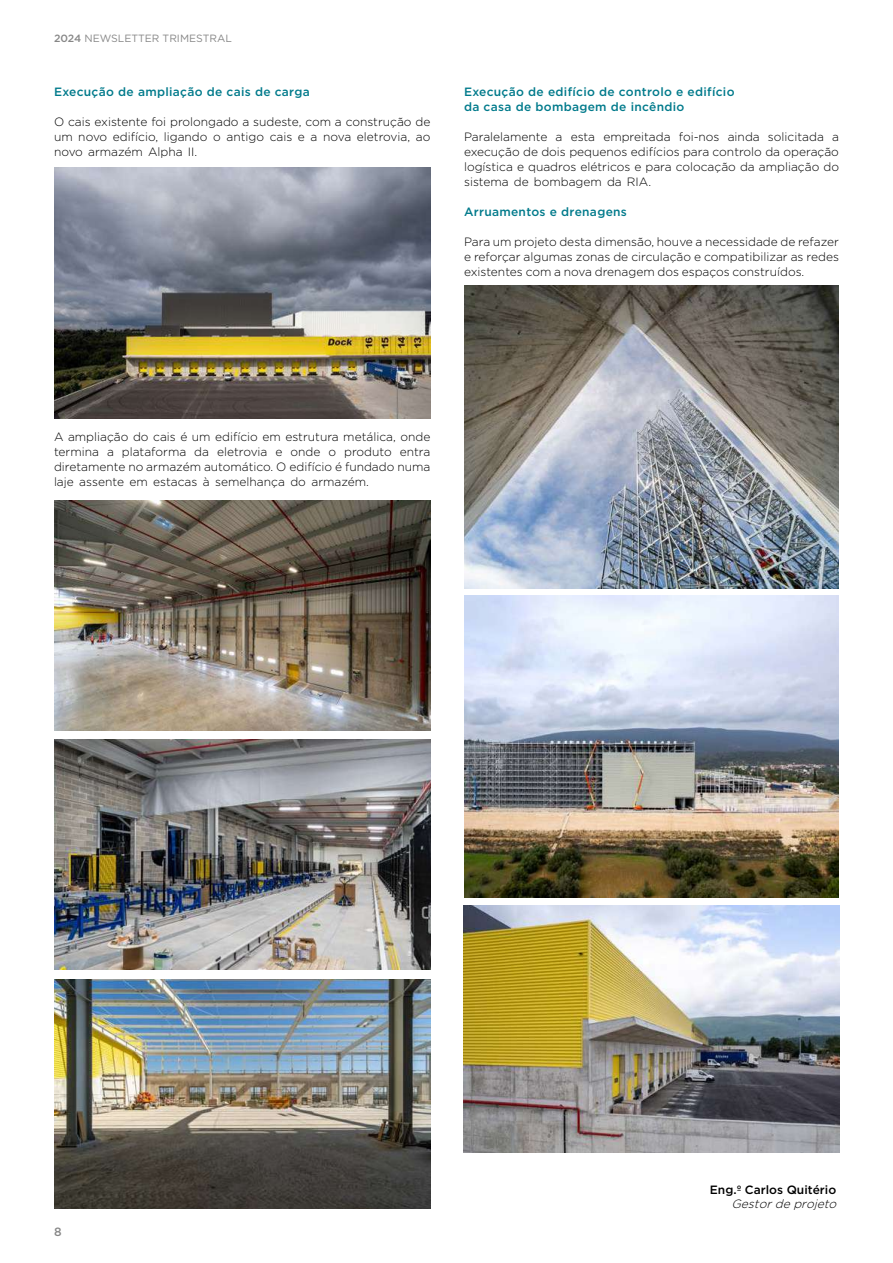
<style>
.page{position:relative;width:893px;height:1263px;background:#fff}
.page>*{position:absolute;margin:0;border:0;box-sizing:border-box;transform-origin:0 0}
.t1{font:300 12px/15px "Gotham";color:#000;text-align:justify}
.t2{font:500 12px/15px "Gotham";letter-spacing:.025em;color:#007a8b}
.t3{font:500 12px "Gotham";color:#000}
.t4{font:italic 300 12px "Gotham";color:#000}
.t5{font:500 12px "Gotham";color:#878787}
.t6{font:10.5px "Gotham";color:#878787}
.s1{font-weight:500}
</style>
<div class="page">
<img style="left:54px;top:167px;width:376px;height:251px">
<img style="left:54px;top:500px;width:376px;height:230px">
<img style="left:54px;top:740px;width:376px;height:229px">
<img style="left:54px;top:979px;width:376px;height:230px">
<img style="left:464px;top:286px;width:375px;height:303px">
<img style="left:464px;top:596px;width:375px;height:301px">
<img style="left:463px;top:905px;width:376px;height:248px">
<p class="t6" style="left:54px;top:32px;width:179px"><span class="s1">2024</span> NEWSLETTER TRIMESTRAL</p>
<p class="t2" style="left:54px;top:84px;width:257px">Execução de ampliação de cais de carga</p>
<p class="t1" style="left:54px;top:113px;width:378px">O cais existente foi prolongado a sudeste, com a construção de um novo edifício, ligando o antigo cais e a nova eletrovia, ao novo armazém Alpha II.</p>
<p class="t2" style="left:464px;top:84px;width:272px">Execução de edifício de controlo e edifício da casa de bombagem de incêndio</p>
<p class="t1" style="left:464px;top:128px;width:376px">Paralelamente a esta empreitada foi-nos ainda solicitada a execução de dois pequenos edifícios para controlo da operação logística e quadros elétricos e para colocação da ampliação do sistema de bombagem da RIA.</p>
<p class="t2" style="left:464px;top:204px;width:164px">Arruamentos e drenagens</p>
<p class="t1" style="left:464px;top:233px;width:376px">Para um projeto desta dimensão, houve a necessidade de refazer e reforçar algumas zonas de circulação e compatibilizar as redes existentes com a nova drenagem dos espaços construídos.</p>
<p class="t1" style="left:54px;top:428px;width:378px">A ampliação do cais é um edifício em estrutura metálica, onde termina a plataforma da eletrovia e onde o produto entra diretamente no armazém automático. O edifício é fundado numa laje assente em estacas à semelhança do armazém.</p>
<p class="t5" style="left:54px;top:1223px;width:9px">8</p>
<p class="t3" style="left:710px;top:1182px;width:128px">Eng.º Carlos Quitério</p>
<p class="t4" style="left:732px;top:1196px;width:110px">Gestordeprojeto</p>
</div>
